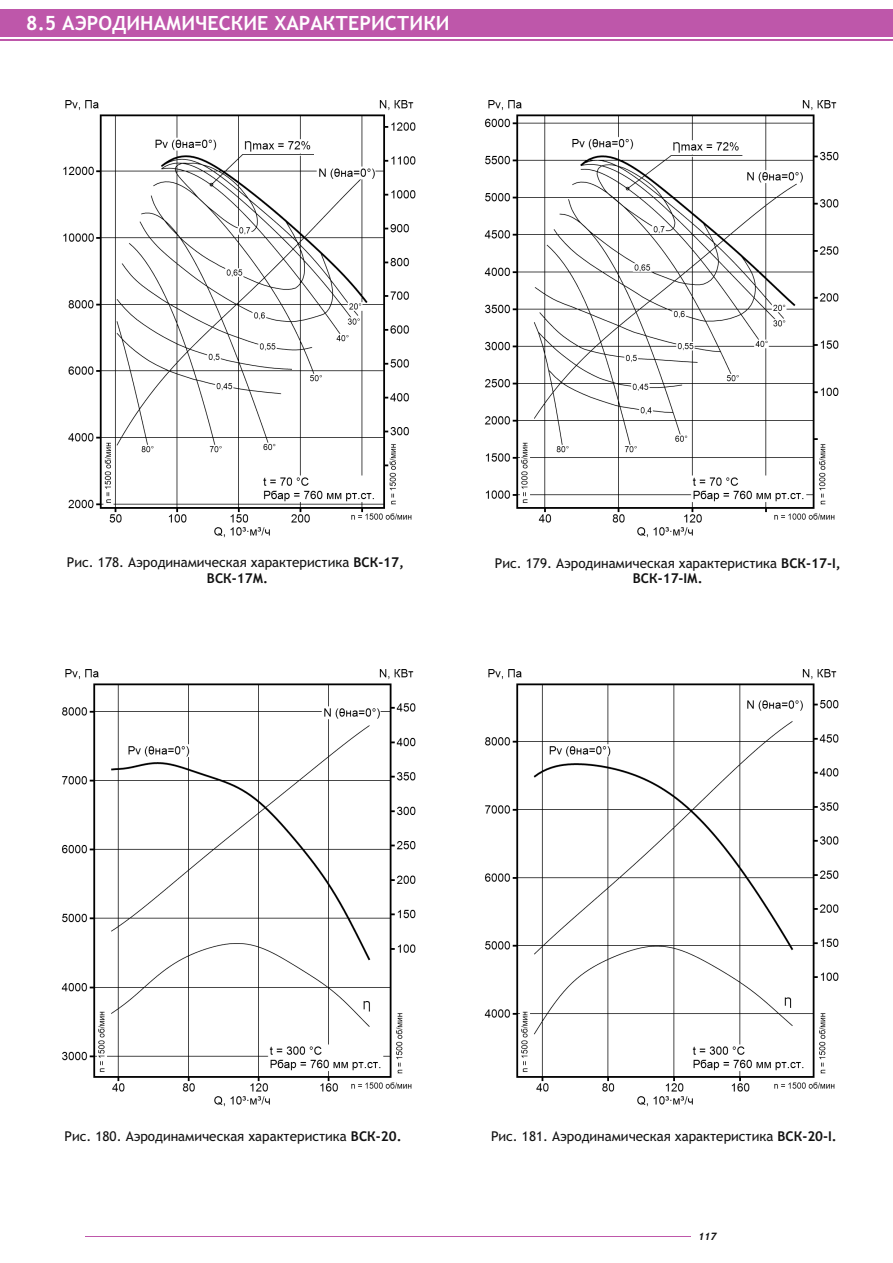
<style>
.page{position:relative;width:893px;height:1263px;background:#fff}
.page>*{position:absolute;margin:0;border:0;box-sizing:border-box;transform-origin:0 0}
.t1{font:700 19.65px "Trebuchet MS";color:#fff}
.t2{font:13.5px/15.6px "Trebuchet MS";color:#111;text-align:center}
.t3{font:italic 700 10.2px "Trebuchet";color:#111}
.s1{font-weight:700}
</style>
<div class="page">
<div style="left:0;top:9px;width:893px;height:28px;background:#be57aa"></div>
<hr style="left:0;top:40px;width:893px;height:1px;background:#be57aa">
<hr style="left:85px;top:1236px;width:605px;height:1px;background:#be57aa">
<img style="left:63px;top:100px;width:353px;height:438px">
<img style="left:484px;top:100px;width:355px;height:438px">
<img style="left:61px;top:669px;width:355px;height:438px">
<img style="left:484px;top:669px;width:355px;height:438px">
<h1 class="t1" style="left:26px;top:16px;width:425px">8.5 АЭРОДИНАМИЧЕСКИЕ ХАРАКТЕРИСТИКИ</h1>
<p class="t2" style="left:67px;top:556px;width:339px">Рис. 178. Аэродинамическая характеристика <span class="s1">ВСК-17,<br>ВСК-17М.</span></p>
<p class="t2" style="left:495px;top:556px;width:347px">Рис. 179. Аэродинамическая характеристика <span class="s1">ВСК-17-I,<br>ВСК-17-IМ.</span></p>
<p class="t2" style="left:64px;top:1130px;width:339px">Рис. 180. Аэродинамическая характеристика <span class="s1">ВСК-20.</span></p>
<p class="t2" style="left:491px;top:1130px;width:347px">Рис. 181. Аэродинамическая характеристика <span class="s1">ВСК-20-I.</span></p>
<p class="t3" style="left:698px;top:1232px;width:19px">117</p>
</div>
